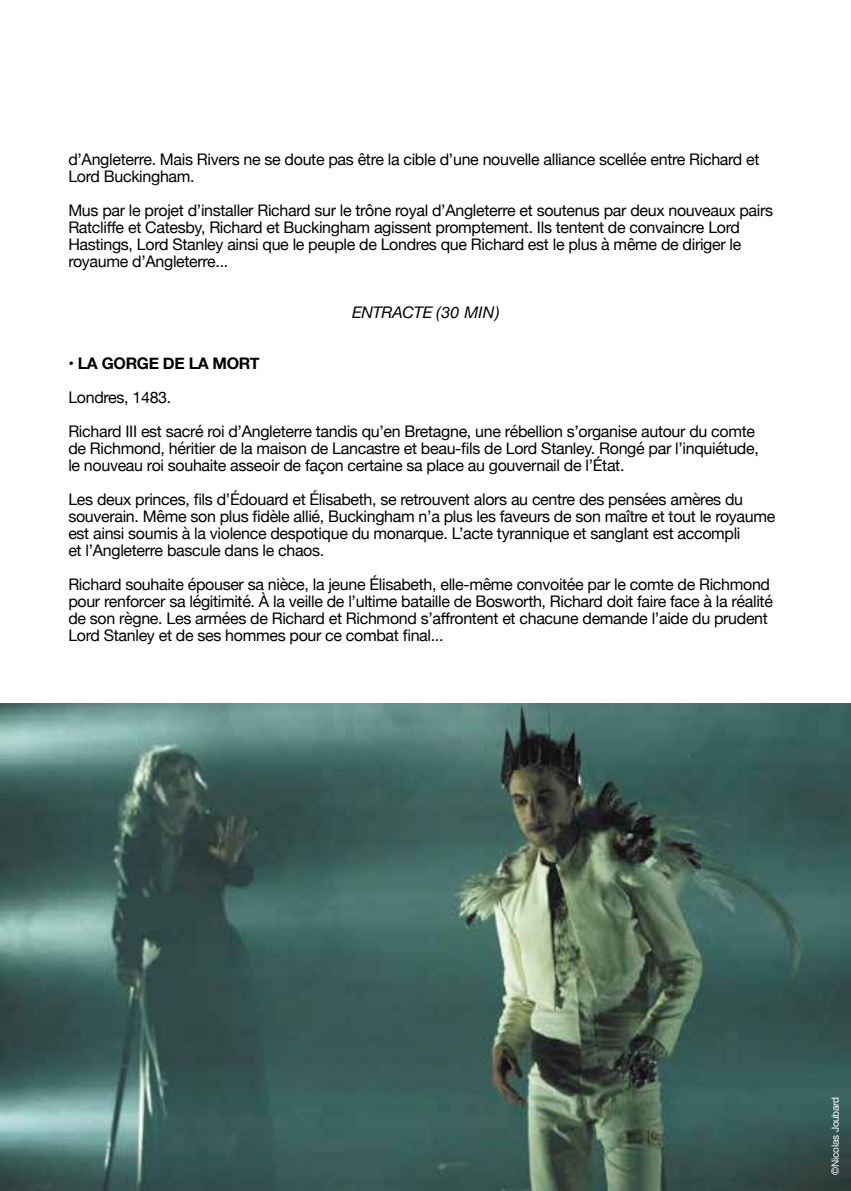
<style>
.page{position:relative;width:851px;height:1191px;background:#fff}
.page>*{position:absolute;margin:0;border:0;box-sizing:border-box;transform-origin:0 0}
.t1{font:16px/17px "Helvetica Neue";letter-spacing:-.02em;color:#000}
.t2{font:700 16px "Helvetica Neue";letter-spacing:-.02em;color:#000}
.t3{font:italic 16px "Helvetica Neue";letter-spacing:-.02em;color:#000}
.t4{font:10px "Helvetica Neue";letter-spacing:-.02em;color:#fff}
</style>
<div class="page">
<img style="left:0;top:703px;width:850px;height:488px">
<p class="t1" style="left:68px;top:152px;width:692px">d’Angleterre. Mais Rivers ne se doute pas être la cible d’une nouvelle alliance scellée entre Richard et<br>Lord Buckingham.</p>
<p class="t1" style="left:68px;top:203px;width:706px">Mus par le projet d’installer Richard sur le trône royal d’Angleterre et soutenus par deux nouveaux pairs Ratcliffe et Catesby, Richard et Buckingham agissent promptement. Ils tentent de convaincre Lord Hastings, Lord Stanley ainsi que le peuple de Londres que Richard est le plus à même de diriger le royaume d’Angleterre...</p>
<p class="t3" style="left:352px;top:301px;width:149px">ENTRACTE (30 MIN)</p>
<p class="t2" style="left:68px;top:351px;width:193px">• LA GORGE DE LA MORT</p>
<p class="t1" style="left:68px;top:381px;width:688px;line-height:34px">Londres, 1483.<br>Richard III est sacré roi d’Angleterre tandis qu’en Bretagne, une rébellion s’organise autour du comte</p>
<p class="t1" style="left:68px;top:441px;width:692px">de Richmond, héritier de la maison de Lancastre et beau-fils de Lord Stanley. Rongé par l’inquiétude, le nouveau roi souhaite asseoir de façon certaine sa place au gouvernail de l’État.</p>
<p class="t1" style="left:68px;top:492px;width:708px">Les deux princes, fils d’Édouard et Élisabeth, se retrouvent alors au centre des pensées amères du souverain. Même son plus fidèle allié, Buckingham n’a plus les faveurs de son maître et tout le royaume est ainsi soumis à la violence despotique du monarque. L’acte tyrannique et sanglant est accompli<br>et l’Angleterre bascule dans le chaos.</p>
<p class="t1" style="left:68px;top:577px;width:706px">Richard souhaite épouser sa nièce, la jeune Élisabeth, elle-même convoitée par le comte de Richmond pour renforcer sa légitimité. À la veille de l’ultime bataille de Bosworth, Richard doit faire face à la réalité de son règne. Les armées de Richard et Richmond s’affrontent et chacune demande l’aide du prudent Lord Stanley et de ses hommes pour ce combat final...</p>
<p class="t4" style="left:828px;top:1174px;width:79px;rotate:-90deg">©Nicolas Joubard</p>
</div>
